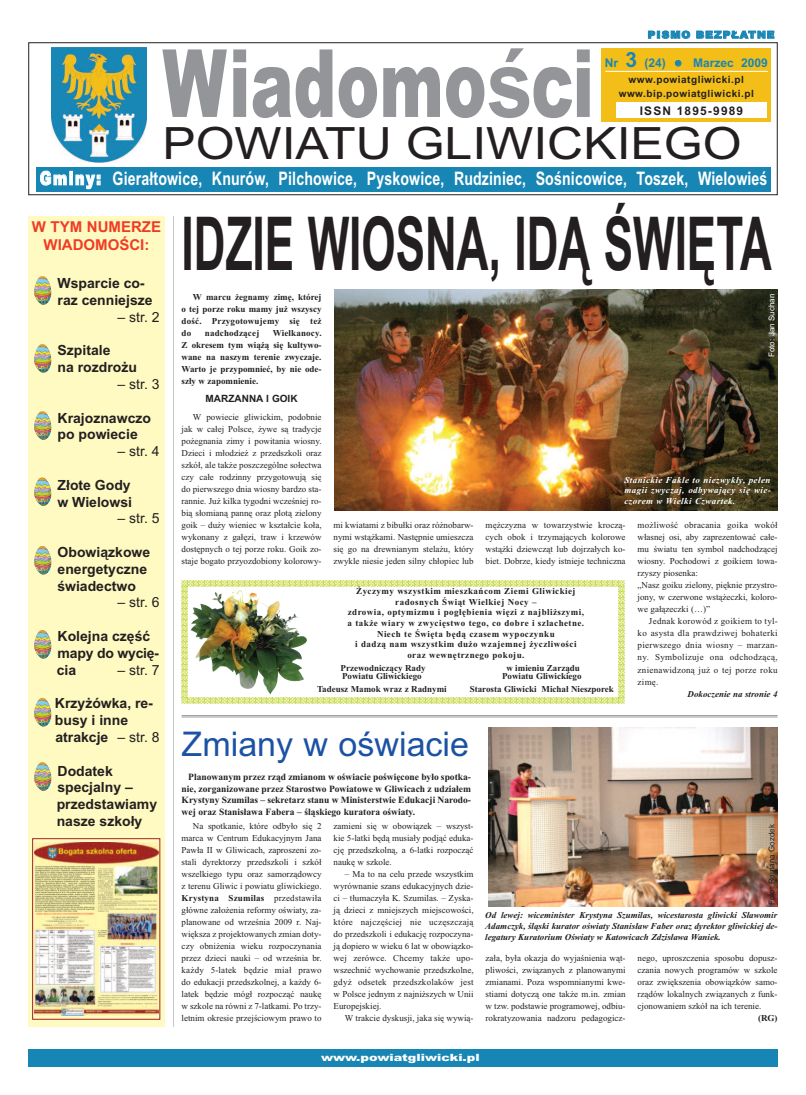
<style>
.page{position:relative;width:806px;height:1095px;background:#fff}
.page>*{position:absolute;margin:0;border:0;box-sizing:border-box;transform-origin:0 0}
.t1{font:900 94.2px "Arial";color:#939598;scale:.68 1}
.t2{font:700 74.3px "Arial";color:#231f20;scale:.59 1}
.t3{font:44.5px "Arial";color:#231f20;scale:1.12 1}
.t4{font:34px "Arial";color:#1c52a4}
.t5{font:700 18.6px "Arial";letter-spacing:.01em;color:#fff;scale:.76 1}
.t6{font:700 15px/18px "Arial";color:#ef3c25;text-align:center}
.t7{font:700 14px/16.8px "Arial";color:#231f20}
.t8{font:14px "Arial";color:#231f20}
.t9{font:700 12px "Arial";color:#1886b5}
.t10{font:700 11.9px "Arial";letter-spacing:.1em;color:#231f20}
.t11{font:700 10px/14.5px "Arial";letter-spacing:.05em;color:#231f20;text-align:center}
.t12{font:900 10px "Arial";color:#fff;scale:1.28 1}
.t13{font:900 10px "Arial";letter-spacing:.1em;color:#1886b5;scale:1.06 1}
.t14{font:700 10px "Arial";color:#231f20}
.t15{font:700 9.5px/11.4px "Times New Roman";color:#231f20;text-align:justify}
.t16{font:9px/12px "Times New Roman";color:#231f20;text-align:justify}
.t17{font:700 9px/12px "Times New Roman";letter-spacing:.05em;color:#231f20;text-align:justify}
.t18{font:italic 700 9px/10.8px "Times New Roman";color:#231f20;text-align:justify}
.t19{font:700 9px/8px "Times New Roman";color:#231f20}
.t20{font:italic 700 9px/10.8px "Times New Roman";letter-spacing:.05em;color:#fff;text-align:justify}
.t21{font:700 9px "Times New Roman";letter-spacing:.02em;color:#231f20}
.t22{font:8px "Arial";color:#231f20}
.t23{font:8px "Arial";color:#fff}
.s1{font-weight:700}
.s2{font-weight:900}
.s3{font-size:21px}
.s4{font-weight:400}
</style>
<div class="page">
<div style="left:28px;top:1049px;width:749px;height:17px;background:#1886b5"></div>
<div style="left:28px;top:215px;width:136px;height:811px;background:#fffac1"></div>
<div style="left:28px;top:42px;width:749px;height:153px;border:1px solid #231f20"></div>
<img style="left:52px;top:48px;width:94px;height:115px">
<div style="left:36px;top:167px;width:734px;height:25px;background:#1886b5"></div>
<div style="left:601px;top:48px;width:169px;height:73px;background:#f3be18"></div>
<div style="left:616px;top:103px;width:150px;height:15px;background:#fff"></div>
<hr style="left:604px;top:71px;width:163px;height:1px;background:#fff">
<hr style="left:173px;top:215px;width:1px;height:811px;background:#c7c8ca">
<svg style="left:181px;top:580px;width:443px;height:123px"></svg>
<img style="left:488px;top:727px;width:289px;height:179px">
<hr style="left:181px;top:715px;width:596px;height:1px;background:#6c6d70">
<hr style="left:181px;top:716px;width:596px;height:1px;background:#6c6d70">
<img style="left:334px;top:290px;width:443px;height:220px">
<img style="left:34px;top:842px;width:124px;height:172px">
<div style="left:32px;top:838px;width:128px;height:181px;border:1px solid #a02521"></div>
<img style="left:190px;top:589px;width:117px;height:105px">
<img style="left:34px;top:276px;width:18px;height:29px">
<img style="left:34px;top:344px;width:18px;height:29px">
<img style="left:34px;top:411px;width:18px;height:29px">
<img style="left:34px;top:477px;width:18px;height:29px">
<img style="left:34px;top:630px;width:18px;height:28px">
<img style="left:34px;top:762px;width:18px;height:28px">
<img style="left:34px;top:698px;width:18px;height:28px">
<img style="left:34px;top:546px;width:18px;height:28px">
<p class="t13" style="left:647px;top:29px;width:121px">PISMO BEZPŁATNE</p>
<h1 class="t1" style="left:162px;top:29px;width:635px">Wiadomo<span class="s1">ś</span>ci</h1>
<h3 class="t3" style="left:162px;top:118px;width:518px">POWIATU GLIWICKIEGO</h3>
<h3 class="t5" style="left:40px;top:168px;width:958px"><span class="s2">Gminy:</span> Gierałtowice, Knurów, Pilchowice, Pyskowice, Rudziniec, Sośnicowice, Toszek, Wielowieś</h3>
<h3 class="t9" style="left:604px;top:55px;width:62px">Nr <span class="s3">3</span> (24)</h3>
<h3 class="t9" style="left:692px;top:55px;width:76px">Marzec 2009</h3>
<p class="t11" style="left:618px;top:72px;width:136px">www.powiatgliwicki.pl www.bip.powiatgliwicki.pl</p>
<h3 class="t10" style="left:639px;top:103px;width:105px">ISSN 1895-9989</h3>
<h3 class="t6" style="left:32px;top:217px;width:131px">W TYM NUMERZE<br>WIADOMOŚCI:</h3>
<h3 class="t7" style="left:57px;top:275px;width:96px">Wsparcie co&shy;raz cenniejsze</h3>
<h3 class="t8" style="left:117px;top:308px;width:44px">– str. 2</h3>
<h3 class="t7" style="left:58px;top:342px;width:81px">Szpitale<br>na rozdrożu</h3>
<h3 class="t8" style="left:117px;top:376px;width:44px">– str. 3</h3>
<h3 class="t7" style="left:58px;top:409px;width:95px">Krajoznawczo po powiecie</h3>
<h3 class="t8" style="left:117px;top:443px;width:44px">– str. 4</h3>
<h3 class="t7" style="left:57px;top:476px;width:76px">Złote Gody w Wielowsi</h3>
<h3 class="t8" style="left:117px;top:510px;width:44px">– str. 5</h3>
<h3 class="t7" style="left:57px;top:543px;width:94px">Obowiązkowe energetyczne świadectwo</h3>
<h3 class="t8" style="left:117px;top:594px;width:44px">– str. 6</h3>
<h3 class="t7" style="left:57px;top:627px;width:104px">Kolejna część mapy do wycię&shy;cia</h3>
<h3 class="t8" style="left:117px;top:661px;width:44px">– str. 7</h3>
<h3 class="t7" style="left:55px;top:695px;width:106px">Krzyżówka, re&shy;busy i inne atrakcje <span class="s4">– str. 8</span></h3>
<h3 class="t7" style="left:57px;top:762px;width:102px">Dodatek specjalny – przedstawiamy nasze szkoły</h3>
<h2 class="t2" style="left:181px;top:200px;width:1001px">IDZIE WIOSNA, IDĄ ŚWIĘTA</h2>
<p class="t17" style="left:181px;top:291px;width:141px;text-indent:11px">W marcu żegnamy zimę, której o tej porze roku mamy już wszyscy dość. Przygotowujemy się też do</p>
<p class="t23" style="left:766px;top:357px;width:65px;rotate:-90deg">Foto: Jan Suchan</p>
<p class="t17" style="left:181px;top:327px;width:141px;text-indent:91px">Wielkanocy.<br>Z okresem tym wiążą się kultywo&shy;wane na naszym terenie zwyczaje.<br>Warto je przypomnieć, by nie ode&shy;szły w zapomnienie.</p>
<p class="t14" style="left:205px;top:392px;width:93px">MARZANNA I GOIK</p>
<p class="t16" style="left:181px;top:411px;width:141px;text-indent:11px">W powiecie gliwickim, podobnie jak w całej Polsce, żywe są tradycje pożegnania zimy i powitania wiosny.<br>Dzieci i młodzież z przedszkoli oraz szkół, ale także poszczególne sołectwa czy całe rodzinny przygotowują się do pierwszego dnia wiosny bardzo sta&shy;rannie. Już kilka tygodni wcześniej ro&shy;bią słomianą pannę oraz plotą zielony goik – duży wieniec w kształcie koła, wykonany z gałęzi, traw i krzewów dostępnych o tej porze roku. Goik zo&shy;staje bogato przyozdobiony kolorowy-</p>
<p class="t21" style="left:205px;top:328px;width:56px">nadchodzącej</p>
<p class="t20" style="left:624px;top:474px;width:148px">Stanickie Fakle to niezwykły, pełen magii zwyczaj, odbywający się wie&shy;czorem w Wielki Czwartek.</p>
<p class="t16" style="left:333px;top:519px;width:141px">mi kwiatami z bibułki oraz różnobarw&shy;nymi wstążkami. Następnie umieszcza się go na drewnianym stelażu, który zwykle niesie jeden silny chłopiec lub</p>
<p class="t16" style="left:485px;top:519px;width:141px">mężczyzna w towarzystwie kroczą&shy;cych obok i trzymających kolorowe wstążki dziewcząt lub dojrzałych ko&shy;biet. Dobrze, kiedy istnieje techniczna</p>
<p class="t16" style="left:637px;top:519px;width:141px;text-align:left">możliwość obracania goika wokół własnej osi, aby zaprezentować całe&shy;mu światu ten symbol nadchodzącej wiosny. Pochodowi z goikiem towa&shy;rzyszy piosenka:<br>„Nasz goiku zielony, pięknie przystro&shy;jony, w czerwone wstążeczki, koloro&shy;we gałązeczki (…)”</p>
<p class="t16" style="left:637px;top:615px;width:142px;text-indent:11px">Jednak korowód z goikiem to tyl&shy;ko asysta dla prawdziwej bohaterki pierwszego dnia wiosny – marzan&shy;ny. Symbolizuje ona odchodzącą, znienawidzoną już o tej porze roku zimę.</p>
<p class="t18" style="left:687px;top:687px;width:91px">Dokoczenie na stronie 4</p>
<p class="t17" style="left:347px;top:585px;width:238px;line-height:10.7px;text-align:center">Życzymy wszystkim mieszkańcom Ziemi Gliwickiej radosnych Świąt Wielkiej Nocy –<br>zdrowia, optymizmu i pogłębienia więzi z najbliższymi, a także wiary w zwycięstwo tego, co dobre i szlachetne.<br>Niech te Święta będą czasem wypoczynku<br>i dadzą nam wszystkim dużo wzajemnej życzliwości oraz wewnętrznego pokoju.</p>
<p class="t19" style="left:340px;top:663px;width:86px">Przewodniczący Rady<br>Powiatu Gliwickiego</p>
<p class="t19" style="left:317px;top:685px;width:131px">Tadeusz Mamok wraz z Radnymi</p>
<p class="t19" style="left:501px;top:663px;width:81px;text-align:center">w imieniu Zarządu<br>Powiatu Gliwickiego</p>
<p class="t19" style="left:469px;top:685px;width:146px">Starosta Gliwicki Michał Nieszporek</p>
<h3 class="t4" style="left:181px;top:724px;width:289px">Zmiany w oświacie</h3>
<p class="t15" style="left:181px;top:771px;width:291px;text-indent:7px">Planowanym przez rząd zmianom w oświacie poświęcone było spotka&shy;nie, zorganizowane przez Starostwo Powiatowe w Gliwicach z udziałem Krystyny Szumilas – sekretarz stanu w Ministerstwie Edukacji Narodo&shy;wej oraz Stanisława Fabera – śląskiego kuratora oświaty.</p>
<p class="t16" style="left:181px;top:819px;width:141px;text-indent:11px">Na spotkanie, które odbyło się 2 marca w Centrum Edukacyjnym Jana Pawła II w Gliwicach, zaproszeni zo&shy;stali dyrektorzy przedszkoli i szkół wszelkiego typu oraz samorządowcy z terenu Gliwic i powiatu gliwickiego.<br><span class="s1">Krystyna Szumilas</span> przedstawiła główne założenia reformy oświaty, za&shy;planowane od września 2009 r. Naj&shy;większa z projektowanych zmian doty&shy;czy obniżenia wieku rozpoczynania przez dzieci nauki – od września br. każdy 5-latek będzie miał prawo do edukacji przedszkolnej, a każdy 6- latek będzie mógł rozpocząć naukę w szkole na równi z 7-latkami. Po trzy&shy;letnim okresie przejściowym prawo to</p>
<p class="t16" style="left:333px;top:819px;width:141px">zamieni się w obowiązek – wszyst&shy;kie 5-latki będą musiały podjąć eduka&shy;cję przedszkolną, a 6-latki rozpocząć naukę w szkole.</p>
<p class="t16" style="left:333px;top:867px;width:141px;text-indent:11px">– Ma to na celu przede wszystkim wyrównanie szans edukacyjnych dzie&shy;ci – tłumaczyła K. Szumilas. – Zyska&shy;ją dzieci z mniejszych miejscowości, które najczęściej nie uczęszczają do przedszkoli i edukację rozpoczyna&shy;ją dopiero w wieku 6 lat w obowiązko&shy;wej zerówce. Chcemy także upo&shy;wszechnić wychowanie przedszkolne, gdyż odsetek przedszkolaków jest w Polsce jednym z najniższych w Unii Europejskiej.</p>
<p class="t16" style="left:345px;top:1011px;width:130px">W trakcie dyskusji, jaka się wywią-</p>
<p class="t22" style="left:766px;top:904px;width:82px;rotate:-90deg">Foto: Romana Gozdek</p>
<p class="t18" style="left:485px;top:909px;width:293px">Od lewej: wiceminister Krystyna Szumilas, wicestarosta gliwicki Sławomir Adamczyk, śląski kurator oświaty Stanisław Faber oraz dyrektor gliwickiej de&shy;legatury Kuratorium Oświaty w Katowicach Zdzisława Waniek.</p>
<p class="t16" style="left:485px;top:951px;width:141px">zała, była okazja do wyjaśnienia wąt&shy;pliwości, związanych z planowanymi zmianami. Poza wspomnianymi kwe&shy;stiami dotyczą one także m.in. zmian w tzw. podstawie programowej, odbiu&shy;rokratyzowania nadzoru pedagogicz-</p>
<p class="t16" style="left:637px;top:951px;width:141px">nego, uproszczenia sposobu dopusz&shy;czania nowych programów w szkole oraz zwiększenia obowiązków samo&shy;rządów lokalnych związanych z funk&shy;cjonowaniem szkół na ich terenie.</p>
<p class="t17" style="left:757px;top:1011px;width:21px">(RG)</p>
<p class="t12" style="left:321px;top:1051px;width:125px">www.powiatgliwicki.pl</p>
</div>
